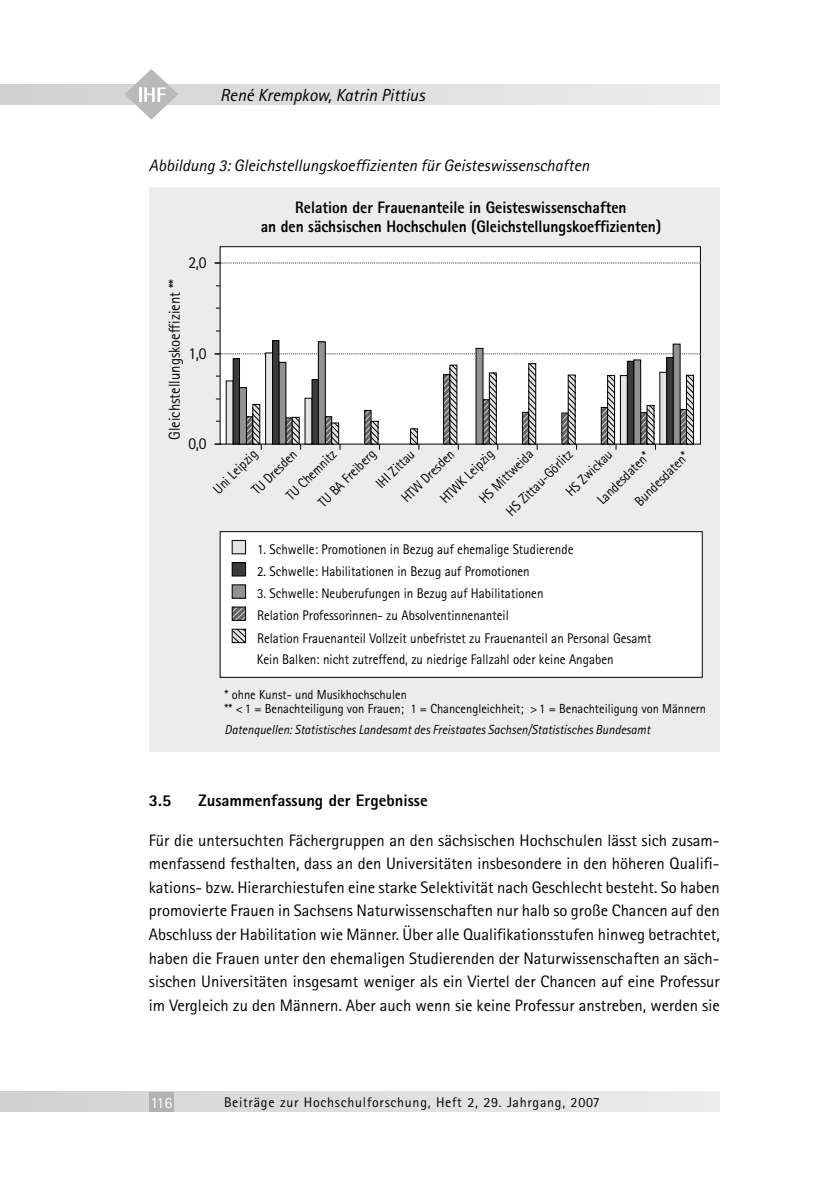
<style>
.page{position:relative;width:819px;height:1191px;background:#fff}
.page>*{position:absolute;margin:0;border:0;box-sizing:border-box;transform-origin:0 0}
.t1{font:italic 17.5px "Agfa Rotis Sans Serif";color:#000}
.t2{font:16.62px/23.6px "Agfa Rotis Sans Serif";color:#000;text-align:justify}
.t3{font:800 16.62px/18.4px "Agfa Rotis Sans Serif";color:#000;text-align:center;scale:.93 1}
.t4{font:italic 16.62px "Agfa Rotis Sans Serif";color:#000}
.t5{font:800 16.62px "Agfa Rotis Sans Serif";color:#000}
.t6{font:16.62px "Agfa Rotis Sans Serif";color:#000;scale:.93 1}
.t7{font:15.75px "Agfa Rotis Sans Serif";color:#000;scale:.93 1}
.t8{font:15.75px "Agfa Rotis Sans Serif";color:#fff}
.t9{font:14px/22.2px "Agfa Rotis Sans Serif";color:#000;scale:.93 1}
.t10{font:14px "Agfa Rotis Sans Serif";letter-spacing:.05em;color:#000}
.t11{font:13.12px/14px "Agfa Rotis Sans Serif";color:#000;scale:.95 1}
.t12{font:italic 13.12px "Agfa Rotis Sans Serif";color:#000;scale:.95 1}
</style>
<div class="page">
<div style="left:0;top:1091px;width:719px;height:20px;background:linear-gradient(to right,#d1d1d1,#edecec)"></div>
<div style="left:0;top:84px;width:719px;height:20px;background:linear-gradient(to right,#d1d1d1,#ececec)"></div>
<svg style="left:124px;top:69px;width:54px;height:51px"></svg>
<div style="left:149px;top:1091px;width:25px;height:20px;background:#b2b2b2"></div>
<div style="left:149px;top:187px;width:570px;height:564px;background:#ececec"></div>
<div style="left:220px;top:247px;width:480px;height:197px;background:#fff"></div>
<div style="left:220px;top:246px;width:480px;height:198px;border:1px solid #000"></div>
<svg style="left:680px;top:375px;width:13px;height:70px"></svg>
<svg style="left:688px;top:388px;width:3px;height:54px"></svg>
<div style="left:686px;top:375px;width:7px;height:69px;border:1px solid #000"></div>
<svg style="left:659px;top:372px;width:7px;height:72px"></svg>
<div style="left:673px;top:344px;width:7px;height:100px;background:#929292"></div>
<div style="left:672px;top:344px;width:8px;height:100px;border:1px solid #000"></div>
<div style="left:666px;top:357px;width:7px;height:87px;background:#3c3b3b"></div>
<div style="left:666px;top:357px;width:7px;height:87px;border:1px solid #000"></div>
<div style="left:620px;top:375px;width:7px;height:69px;background:#e3e3e3"></div>
<div style="left:620px;top:375px;width:7px;height:69px;border:1px solid #000"></div>
<div style="left:633px;top:360px;width:7px;height:84px;background:#929292"></div>
<div style="left:633px;top:359px;width:8px;height:85px;border:1px solid #000"></div>
<div style="left:627px;top:361px;width:6px;height:83px;background:#3c3b3b"></div>
<div style="left:627px;top:361px;width:7px;height:83px;border:1px solid #000"></div>
<div style="left:528px;top:363px;width:8px;height:81px;border:1px solid #000"></div>
<div style="left:489px;top:372px;width:7px;height:72px;border:1px solid #000"></div>
<div style="left:476px;top:348px;width:7px;height:96px;background:#929292"></div>
<div style="left:404px;top:418px;width:6px;height:26px;background:#fff"></div>
<div style="left:410px;top:428px;width:8px;height:16px;border:1px solid #000"></div>
<div style="left:364px;top:410px;width:7px;height:34px;border:1px solid #000"></div>
<div style="left:325px;top:416px;width:7px;height:28px;border:1px solid #000"></div>
<div style="left:305px;top:398px;width:7px;height:46px;background:#e3e3e3"></div>
<div style="left:318px;top:342px;width:7px;height:102px;background:#929292"></div>
<div style="left:318px;top:341px;width:8px;height:103px;border:1px solid #000"></div>
<div style="left:312px;top:380px;width:6px;height:64px;background:#3c3b3b"></div>
<div style="left:311px;top:379px;width:8px;height:65px;border:1px solid #000"></div>
<div style="left:265px;top:353px;width:7px;height:91px;background:#e3e3e3"></div>
<div style="left:265px;top:352px;width:8px;height:92px;border:1px solid #000"></div>
<div style="left:279px;top:362px;width:7px;height:82px;background:#929292"></div>
<div style="left:278px;top:362px;width:8px;height:82px;border:1px solid #000"></div>
<div style="left:272px;top:341px;width:7px;height:103px;background:#3c3b3b"></div>
<div style="left:272px;top:340px;width:7px;height:104px;border:1px solid #000"></div>
<div style="left:226px;top:381px;width:7px;height:63px;background:#e3e3e3"></div>
<div style="left:239px;top:387px;width:7px;height:57px;background:#929292"></div>
<div style="left:239px;top:387px;width:8px;height:57px;border:1px solid #000"></div>
<div style="left:233px;top:359px;width:6px;height:85px;background:#3c3b3b"></div>
<div style="left:233px;top:358px;width:7px;height:86px;border:1px solid #000"></div>
<svg style="left:246px;top:404px;width:16px;height:46px"></svg>
<svg style="left:286px;top:417px;width:15px;height:33px"></svg>
<svg style="left:325px;top:417px;width:15px;height:33px"></svg>
<svg style="left:365px;top:410px;width:15px;height:40px"></svg>
<svg style="left:410px;top:429px;width:9px;height:21px"></svg>
<svg style="left:443px;top:365px;width:16px;height:85px"></svg>
<svg style="left:483px;top:373px;width:15px;height:77px"></svg>
<svg style="left:522px;top:364px;width:15px;height:86px"></svg>
<svg style="left:562px;top:375px;width:15px;height:75px"></svg>
<svg style="left:601px;top:375px;width:15px;height:75px"></svg>
<svg style="left:640px;top:405px;width:16px;height:45px"></svg>
<div style="left:220px;top:531px;width:482px;height:146px;background:#fff"></div>
<div style="left:220px;top:531px;width:482px;height:147px;border:1px solid #000"></div>
<div style="left:232px;top:540px;width:13px;height:14px;background:#e3e3e3"></div>
<div style="left:232px;top:540px;width:14px;height:14px;border:1px solid #000"></div>
<div style="left:232px;top:562px;width:13px;height:14px;background:#3c3b3b"></div>
<div style="left:232px;top:562px;width:14px;height:14px;border:1px solid #000"></div>
<div style="left:232px;top:585px;width:13px;height:13px;background:#929292"></div>
<div style="left:232px;top:584px;width:14px;height:14px;border:1px solid #000"></div>
<svg style="left:234px;top:631px;width:10px;height:10px"></svg>
<div style="left:232px;top:629px;width:14px;height:14px;border:1px solid #000"></div>
<svg style="left:234px;top:608px;width:10px;height:11px"></svg>
<div style="left:232px;top:606px;width:14px;height:15px;border:1px solid #000"></div>
<svg style="left:215px;top:353px;width:485px;height:1px"></svg>
<svg style="left:215px;top:262px;width:485px;height:1px"></svg>
<p class="t1" style="left:220px;top:88px;width:206px">René Krempkow, Katrin Pittius</p>
<p class="t4" style="left:149px;top:159px;width:442px">Abbildung 3: Gleichstellungskoeffizienten für Geisteswissenschaften</p>
<p class="t6" style="left:188px;top:256px;width:21px">2,0</p>
<p class="t3" style="left:261px;top:200px;width:432px">Relation der Frauenanteile in Geisteswissenschaften<br>an den sächsischen Hochschulen (Gleichstellungskoeffizienten)</p>
<p class="t7" style="left:169px;top:440px;width:174px;rotate:-90deg">Gleichstellungskoeffizient **</p>
<p class="t6" style="left:188px;top:347px;width:21px">1,0</p>
<p class="t6" style="left:188px;top:437px;width:21px">0,0</p>
<p class="t9" style="left:501px;top:507px;width:96px;rotate:-45deg">HS Zittau-Görlitz</p>
<p class="t9" style="left:608px;top:475px;width:77px;line-height:27.7px;text-indent:-25px;rotate:-45deg">Landesdaten*<br>Bundesdaten*</p>
<p class="t9" style="left:281px;top:490px;width:71px;rotate:-45deg">TU Chemnitz</p>
<p class="t9" style="left:371px;top:479px;width:54px;rotate:-45deg">IHI Zittau</p>
<p class="t9" style="left:453px;top:472px;width:77px;line-height:27.8px;text-indent:-27px;rotate:-45deg">HTWK Leipzig<br>HS Mittweida</p>
<p class="t9" style="left:561px;top:487px;width:66px;rotate:-45deg">HS Zwickau</p>
<p class="t9" style="left:313px;top:498px;width:82px;rotate:-45deg">TU BA Freiberg</p>
<p class="t9" style="left:397px;top:493px;width:75px;rotate:-45deg">HTW Dresden</p>
<p class="t9" style="left:247px;top:485px;width:63px;rotate:-45deg">TU Dresden</p>
<p class="t9" style="left:209px;top:484px;width:62px;rotate:-45deg">Uni Leipzig</p>
<p class="t9" style="left:257px;top:539px;width:342px">1. Schwelle: Promotionen in Bezug auf ehemalige Studierende</p>
<p class="t9" style="left:257px;top:561px;width:295px">2. Schwelle: Habilitationen in Bezug auf Promotionen</p>
<p class="t9" style="left:257px;top:583px;width:425px">3. Schwelle: Neuberufungen in Bezug auf Habilitationen<br>Relation Professorinnen- zu Absolventinnenanteil<br>Relation Frauenanteil Vollzeit unbefristet zu Frauenanteil an Personal Gesamt</p>
<p class="t9" style="left:257px;top:650px;width:385px">Kein Balken: nicht zutreffend, zu niedrige Fallzahl oder keine Angaben</p>
<p class="t11" style="left:225px;top:689px;width:508px">* ohne Kunst- und Musikhochschulen<br>** &lt; 1 = Benachteiligung von Frauen; 1 = Chancengleichheit; &gt; 1 = Benachteiligung von Männern</p>
<p class="t12" style="left:225px;top:725px;width:449px">Datenquellen: Statistisches Landesamt des Freistaates Sachsen/Statistisches Bundesamt</p>
<p class="t5" style="left:149px;top:794px;width:24px">3.5</p>
<p class="t5" style="left:198px;top:794px;width:231px">Zusammenfassung der Ergebnisse</p>
<p class="t2" style="left:149px;top:829px;width:572px">Für die untersuchten Fächergruppen an den sächsischen Hochschulen lässt sich zusam&shy;menfassend festhalten, dass an den Universitäten insbesondere in den höheren Qualifi&shy;kations- bzw. Hierarchiestufen eine starke Selektivität nach Geschlecht besteht. So haben promovierte Frauen in Sachsens Naturwissenschaften nur halb so große Chancen auf den Abschluss der Habilitation wie Männer. Über alle Qualifikationsstufen hinweg betrachtet, haben die Frauen unter den ehemaligen Studierenden der Naturwissenschaften an säch&shy;sischen Universitäten insgesamt weniger als ein Viertel der Chancen auf eine Professur im Vergleich zu den Männern. Aber auch wenn sie keine Professur anstreben, werden sie</p>
<p class="t8" style="left:150px;top:1097px;width:23px">116</p>
<p class="t10" style="left:224px;top:1097px;width:377px">Beiträge zur Hochschulforschung, Heft 2, 29. Jahrgang, 2007</p>
</div>
